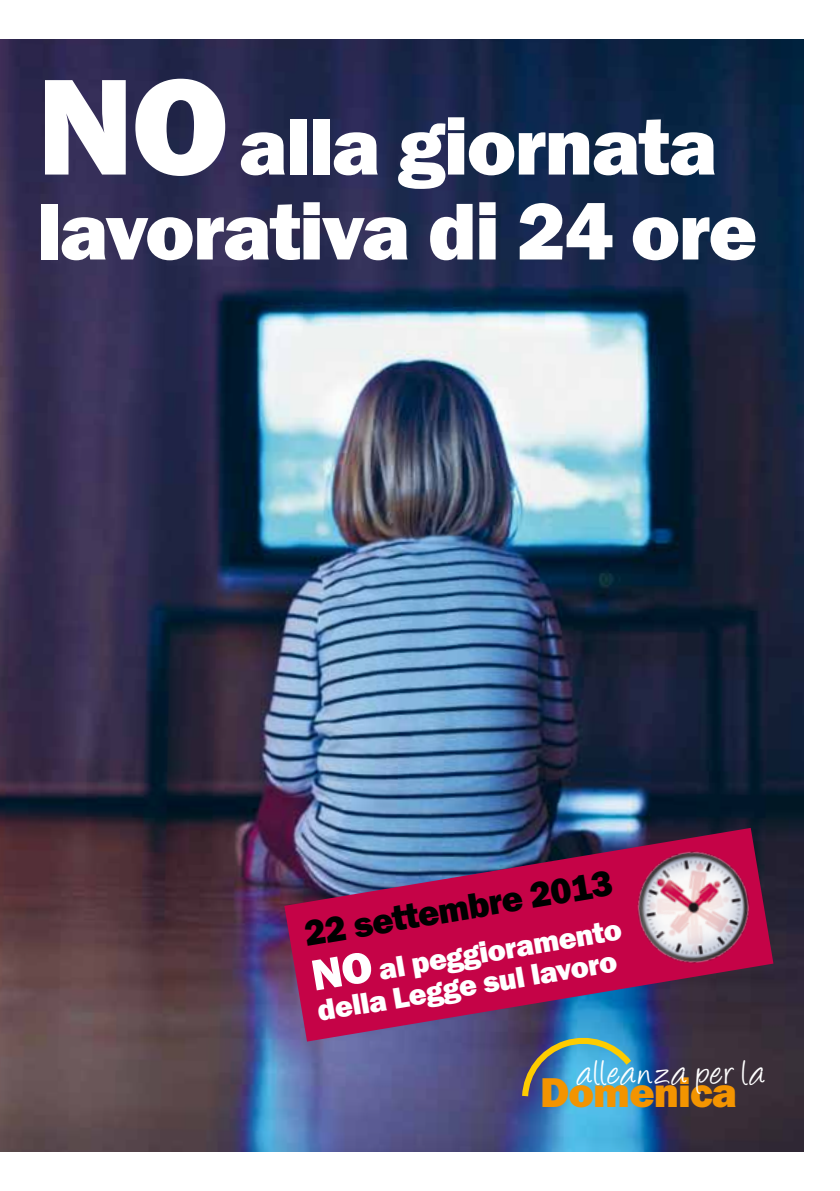
<style>
.page{position:relative;width:840px;height:1191px;background:#fff}
.page>*{position:absolute;margin:0;border:0;box-sizing:border-box;transform-origin:0 0}
.t1{font:83.4px/85px "Franklin Got URWT Hea";letter-spacing:-.02em;color:#fff}
.t2{font:43.2px "Franklin Got URWT Hea";letter-spacing:-.02em;color:#f39400}
.t3{font:40px "Angelina";letter-spacing:.04em;color:#fff}
.t4{font:37.2px "Franklin Got URWT Hea";color:#000}
.t5{font:30.8px/31px "Franklin Got URWT Hea";color:#fff}
.s1{font-size:141.6px}
</style>
<div class="page">
<img style="left:0;top:40px;width:802px;height:1111px">
<img style="left:284px;top:828px;width:489px;height:213px">
<svg style="left:519px;top:1036px;width:118px;height:66px;background:#5493ab"></svg>
<img style="left:624px;top:838px;width:135px;height:138px">
<div style="left:312px;top:951px;width:61px;height:39px;background:#c50347"></div>
<h1 class="t1" style="left:37px;top:104px;width:721px"><span class="s1">NO</span> alla giornata lavorativa di 24 ore</h1>
<p class="t4" style="left:301px;top:913px;width:313px;rotate:-10deg">22 settembre 2013</p>
<p class="t5" style="left:310px;top:963px;width:314px;text-indent:67px;rotate:-9deg">al peggioramento della Legge sul lavoro</p>
<p class="t3" style="left:577px;top:1056px;width:188px">alleanza per la</p>
<h2 class="t2" style="left:539px;top:1068px;width:198px">Domenica</h2>
</div>
